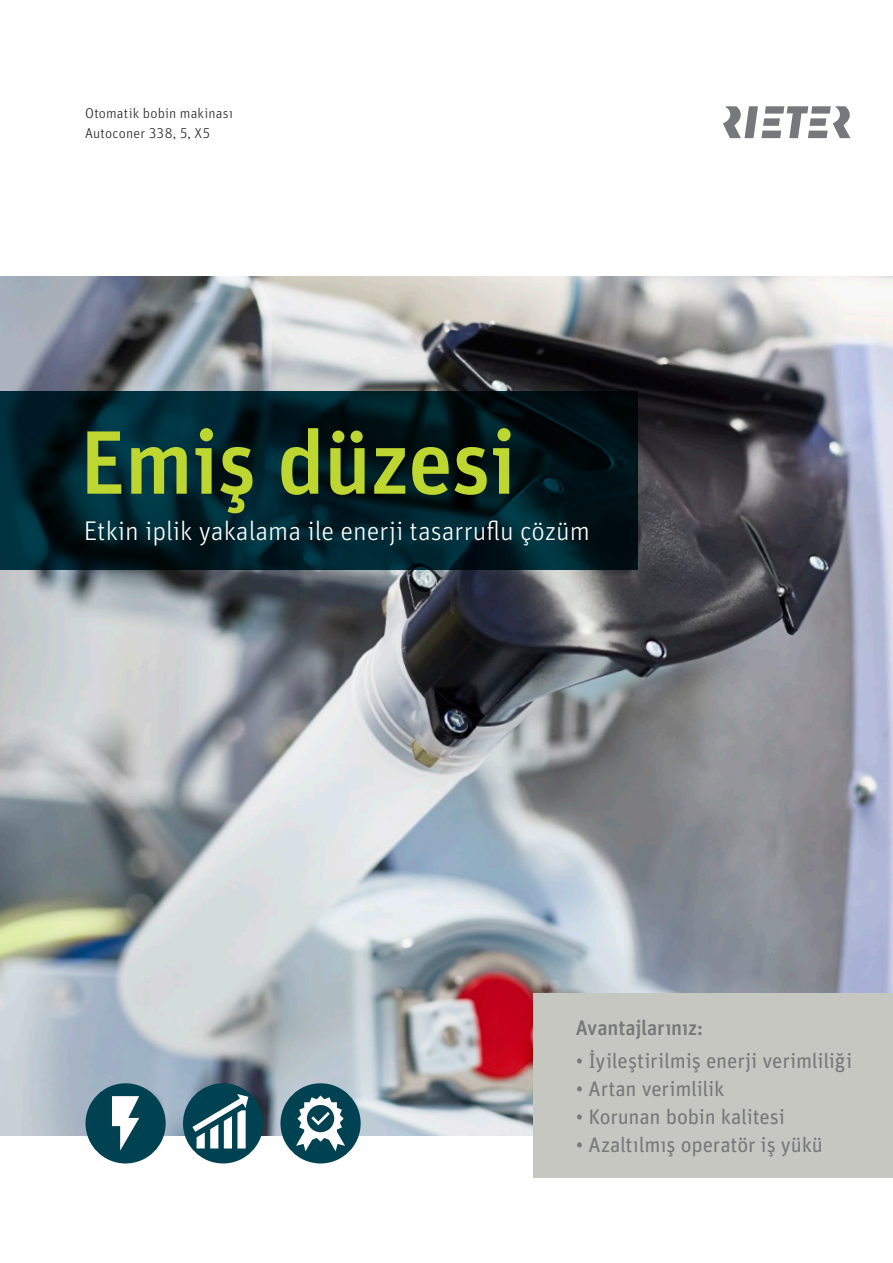
<style>
.page{position:relative;width:893px;height:1263px;background:#fff}
.page>*{position:absolute;margin:0;border:0;box-sizing:border-box;transform-origin:0 0}
.t1{font:500 90px "Unit Pro";letter-spacing:-.01em;color:#bed630}
.t2{font:300 27px "Unit Pro";color:#fff}
.t3{font:21px "Unit Pro";letter-spacing:-.01em;color:#76787b}
.t4{font:500 21px "Unit Pro";letter-spacing:-.01em;color:#76787b}
.t5{font:300 14.25px/20.5px "Unit Pro";letter-spacing:.015em;color:#231f20}
</style>
<div class="page">
<svg style="left:723px;top:106px;width:127px;height:32px"></svg>
<img style="left:0;top:276px;width:893px;height:859px">
<div style="left:183px;top:1083px;width:80px;height:80px;background:#004251;border-radius:50%"></div>
<svg style="left:192px;top:1094px;width:56px;height:54px"></svg>
<div style="left:280px;top:1083px;width:81px;height:80px;background:#004251;border-radius:50%"></div>
<svg style="left:296px;top:1095px;width:49px;height:56px"></svg>
<div style="left:86px;top:1083px;width:80px;height:80px;background:#004251;border-radius:50%"></div>
<svg style="left:112px;top:1096px;width:27px;height:54px"></svg>
<svg style="left:0;top:391px;width:638px;height:179px;background:#001d25"></svg>
<div style="left:533px;top:993px;width:360px;height:185px;background:#c7c7c1"></div>
<p class="t5" style="left:85px;top:102px;width:149px">Otomatik bobin makinası<br>Autoconer 338, 5, X5</p>
<h1 class="t1" style="left:80px;top:395px;width:438px">Emiş düzesi</h1>
<p class="t2" style="left:84px;top:512px;width:507px">Etkin iplik yakalama ile enerji tasarruflu çözüm</p>
<p class="t4" style="left:576px;top:1012px;width:129px">Avantajlarınız:</p>
<p class="t3" style="left:576px;top:1045px;width:278px">• İyileştirilmiş enerji verimliliği</p>
<p class="t3" style="left:576px;top:1073px;width:150px">• Artan verimlilik</p>
<p class="t3" style="left:576px;top:1102px;width:211px">• Korunan bobin kalitesi</p>
<p class="t3" style="left:576px;top:1130px;width:249px">• Azaltılmış operatör iş yükü</p>
</div>
